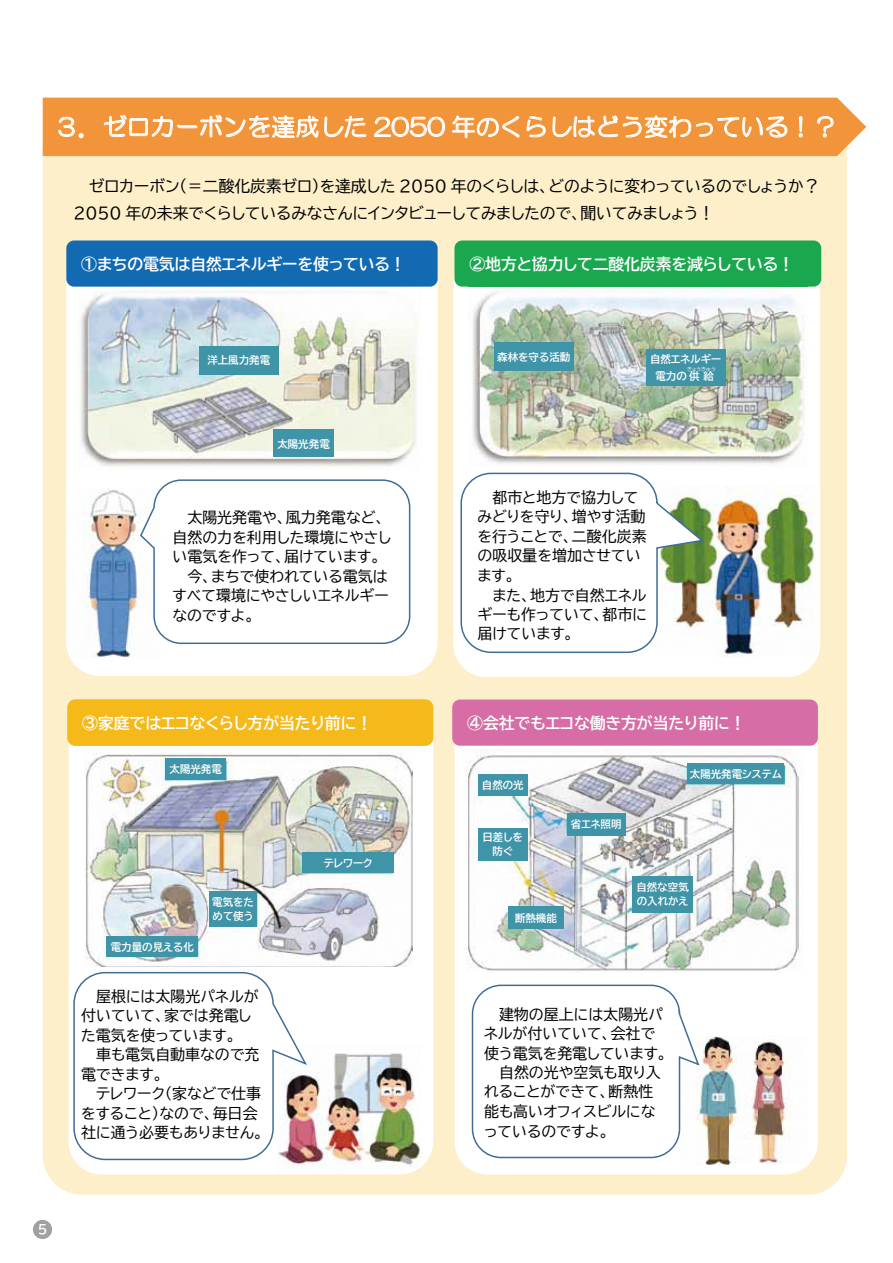
<style>
.page{position:relative;width:893px;height:1263px;background:#fff}
.page>*{position:absolute;margin:0;border:0;box-sizing:border-box;transform-origin:0 0}
.t1{font:24px "HG Maru Gothic MPRO";letter-spacing:.005em;color:#fff}
.t2{font:15.9px/27px "BIZ UDP Gothic";letter-spacing:-.005em;color:#000}
.t3{font:15.9px "BIZ UDP Gothic Bold";color:#fff}
.t4{font:15px/19.5px "BIZ UDP Gothic";color:#000}
.t5{font:12.75px "BIZ UDP Gothic Bold";color:#fff}
.t6{font:10.5px/13.6px "BIZ UDP Gothic Bold";color:#fff;text-align:center}
.t7{font:5.25px "BIZ UDP Gothic";letter-spacing:-.015em;color:#fff}
</style>
<div class="page">
<div style="left:43px;top:108px;width:804px;height:1086px;background:#fcefca;border-radius:39px"></div>
<div style="left:454px;top:701px;width:364px;height:473px;background:#fff;border-radius:32px"></div>
<div style="left:69px;top:708px;width:364px;height:466px;background:#fff;border-radius:33px"></div>
<div style="left:66px;top:245px;width:372px;height:431px;background:#fff;border-radius:33px"></div>
<div style="left:453px;top:251px;width:367px;height:426px;background:#fff;border-radius:33px"></div>
<div style="left:43px;top:98px;width:823px;height:58px;background:#f29439"></div>
<svg style="left:59px;top:117px;width:25px;height:22px"></svg>
<svg style="left:104px;top:98px;width:263px;height:40px;background:#f3a355"></svg>
<svg style="left:374px;top:117px;width:71px;height:21px"></svg>
<svg style="left:452px;top:115px;width:68px;height:23px;background:#f4ad68"></svg>
<svg style="left:526px;top:116px;width:20px;height:22px"></svg>
<svg style="left:552px;top:98px;width:236px;height:40px;background:#f3a253"></svg>
<svg style="left:798px;top:116px;width:5px;height:39px"></svg>
<svg style="left:817px;top:116px;width:17px;height:22px"></svg>
<div style="left:66px;top:240px;width:372px;height:47px;background:#116ab2;border-radius:8px"></div>
<div style="left:454px;top:240px;width:367px;height:47px;background:#1ba74f;border-radius:8px"></div>
<div style="left:452px;top:699px;width:366px;height:47px;background:#d66da6;border-radius:8px"></div>
<img style="left:66px;top:488px;width:73px;height:170px">
<img style="left:705px;top:487px;width:112px;height:170px">
<img style="left:282px;top:1053px;width:140px;height:121px">
<svg style="left:139px;top:479px;width:272px;height:166px"></svg>
<svg style="left:73px;top:971px;width:236px;height:190px"></svg>
<img style="left:701px;top:1036px;width:90px;height:129px">
<img style="left:730px;top:1036px;width:27px;height:129px">
<svg style="left:471px;top:984px;width:230px;height:175px"></svg>
<img style="left:80px;top:290px;width:337px;height:177px">
<img style="left:472px;top:292px;width:336px;height:172px">
<svg style="left:460px;top:472px;width:245px;height:182px"></svg>
<div style="left:199px;top:346px;width:80px;height:28px;background:#4094a8"></div>
<div style="left:273px;top:429px;width:61px;height:27px;background:#4094a8"></div>
<div style="left:494px;top:343px;width:80px;height:28px;background:#4094a8"></div>
<div style="left:646px;top:350px;width:80px;height:36px;background:#4094a8"></div>
<img style="left:84px;top:752px;width:329px;height:214px">
<div style="left:166px;top:758px;width:60px;height:22px;background:#4094a8"></div>
<div style="left:107px;top:936px;width:91px;height:21px;background:#4094a8"></div>
<div style="left:210px;top:891px;width:47px;height:35px;background:#4094a8"></div>
<div style="left:303px;top:852px;width:91px;height:21px;background:#4094a8"></div>
<img style="left:468px;top:752px;width:331px;height:220px">
<div style="left:478px;top:774px;width:50px;height:21px;background:#4094a8"></div>
<div style="left:478px;top:828px;width:50px;height:32px;background:#4094a8"></div>
<div style="left:567px;top:813px;width:58px;height:23px;background:#4094a8"></div>
<div style="left:687px;top:763px;width:97px;height:21px;background:#4094a8"></div>
<div style="left:632px;top:876px;width:61px;height:36px;background:#4094a8"></div>
<div style="left:508px;top:906px;width:56px;height:23px;background:#4094a8"></div>
<div style="left:33px;top:1220px;width:19px;height:19px;background:#9fa0a0;border-radius:50%"></div>
<div style="left:67px;top:699px;width:366px;height:47px;background:#f5ba1a;border-radius:8px"></div>
<h1 class="t1" style="left:54px;top:115px;width:784px">３．ゼロカーボンを達成した 2050 年のくらしはどう変わっている！？</h1>
<p class="t2" style="left:74px;top:172px;width:748px;text-indent:16px">ゼロカーボン（＝二酸化炭素ゼロ）を達成した 2050 年のくらしは、どのように変わっているのでしょうか？<br>2050 年の未来でくらしているみなさんにインタビューしてみましたので、聞いてみましょう！</p>
<p class="t3" style="left:81px;top:256px;width:326px">①まちの電気は自然エネルギーを使っている！</p>
<p class="t3" style="left:469px;top:256px;width:326px">②地方と協力して二酸化炭素を減らしている！</p>
<p class="t6" style="left:207px;top:354px;width:64px">洋上風力発電</p>
<p class="t6" style="left:277px;top:437px;width:54px">太陽光発電</p>
<p class="t4" style="left:187px;top:508px;width:198px">太陽光発電や、風力発電など、</p>
<p class="t4" style="left:172px;top:527px;width:220px">自然の力を利用した環境にやさし</p>
<p class="t4" style="left:172px;top:547px;width:209px">い電気を作って、届けています。</p>
<p class="t4" style="left:187px;top:566px;width:202px">今、まちで使われている電気は</p>
<p class="t4" style="left:172px;top:586px;width:218px">すべて環境にやさしいエネルギー</p>
<p class="t4" style="left:172px;top:605px;width:83px">なのですよ。</p>
<p class="t6" style="left:497px;top:350px;width:75px">森林を守る活動</p>
<p class="t6" style="left:650px;top:350px;width:73px;line-height:17.2px">自然エネルギー電力の供給</p>
<p class="t7" style="left:687px;top:367px;width:30px">きょうきゅう</p>
<p class="t4" style="left:477px;top:487px;width:171px;text-indent:15px">都市と地方で協力してみどりを守り、増やす活動を行うことで、二酸化炭素の吸収量を増加させています。</p>
<p class="t4" style="left:477px;top:585px;width:171px;text-align:justify;text-indent:15px">また、地方で自然エネルギーも作っていて、都市に届けています。</p>
<p class="t3" style="left:247px;top:715px;width:110px">が当たり前に！</p>
<p class="t3" style="left:467px;top:715px;width:280px">④会社でもエコな働き方が当たり前に！</p>
<p class="t3" style="left:82px;top:715px;width:291px">③家庭ではエコなくらし方が当たり前に！</p>
<p class="t6" style="left:170px;top:762px;width:54px">太陽光発電</p>
<p class="t6" style="left:111px;top:940px;width:84px">電力量の見える化</p>
<p class="t6" style="left:212px;top:895px;width:43px;text-align:left">電気をためて使う</p>
<p class="t4" style="left:81px;top:986px;width:179px;text-indent:15px">屋根には太陽光パネルが付いていて、家では発電した電気を使っています。</p>
<p class="t4" style="left:81px;top:1044px;width:180px;text-indent:15px">車も電気自動車なので充電できます。</p>
<p class="t4" style="left:81px;top:1083px;width:183px;text-indent:15px">テレワーク（家などで仕事をすること）なので、毎日会社に通う必要もありません。</p>
<p class="t6" style="left:324px;top:856px;width:50px">テレワーク</p>
<p class="t6" style="left:482px;top:778px;width:43px">自然の光</p>
<p class="t6" style="left:482px;top:831px;width:42px">日差しを防ぐ</p>
<p class="t6" style="left:571px;top:818px;width:52px">省エネ照明</p>
<p class="t6" style="left:515px;top:911px;width:43px">断熱機能</p>
<p class="t6" style="left:690px;top:767px;width:93px">太陽光発電システム</p>
<p class="t6" style="left:636px;top:881px;width:54px;text-align:left">自然な空気の入れかえ</p>
<p class="t4" style="left:499px;top:1004px;width:166px">建物の屋上には太陽光パ</p>
<p class="t4" style="left:484px;top:1023px;width:173px">ネルが付いていて、会社で</p>
<p class="t4" style="left:484px;top:1043px;width:184px">使う電気を発電しています。</p>
<p class="t4" style="left:499px;top:1062px;width:163px">自然の光や空気も取り入</p>
<p class="t4" style="left:484px;top:1082px;width:171px">れることができて、断熱性</p>
<p class="t4" style="left:484px;top:1102px;width:173px">能も高いオフィスビルにな</p>
<p class="t4" style="left:484px;top:1121px;width:126px">っているのですよ。</p>
<p class="t5" style="left:38px;top:1223px;width:11px">5</p>
</div>
